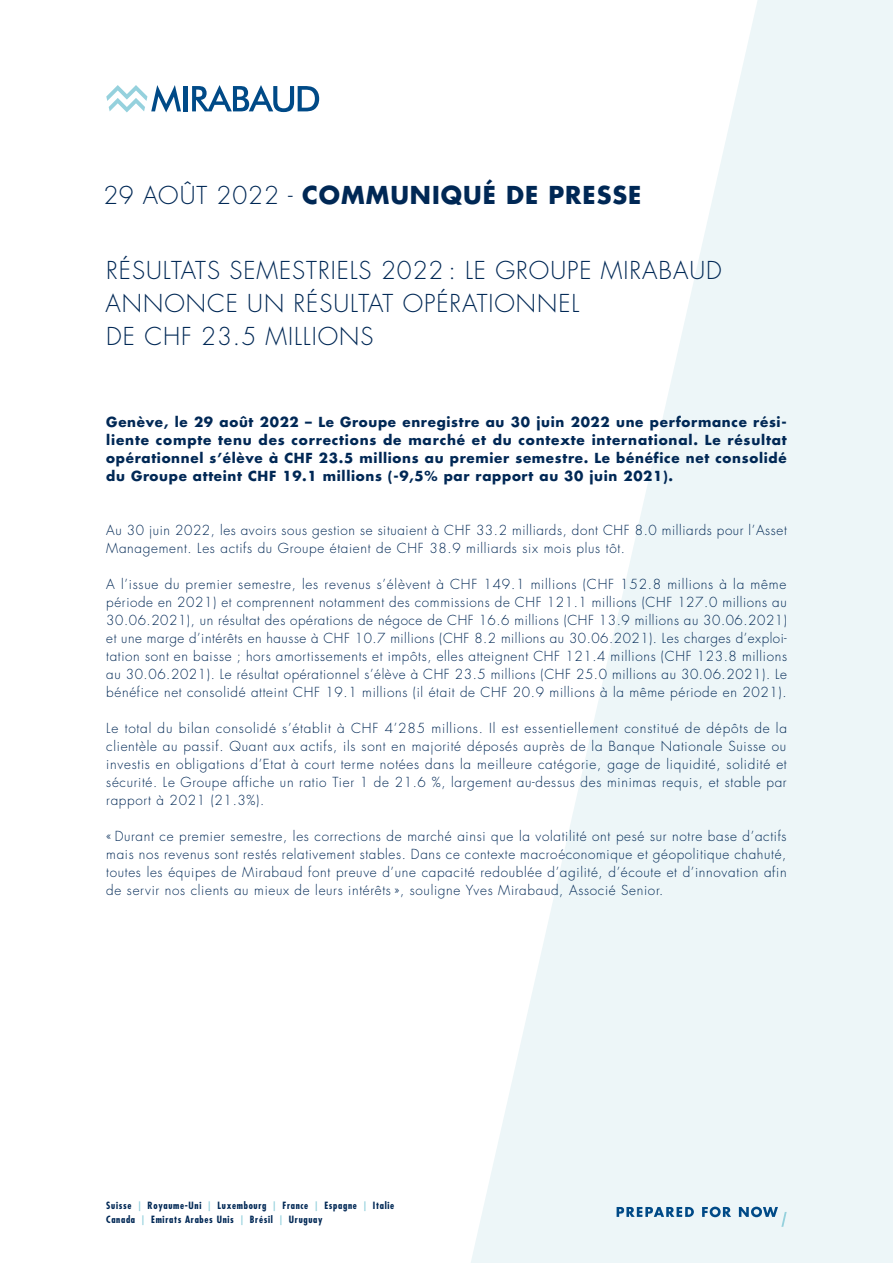
<style>
.page{position:relative;width:893px;height:1263px;background:#fff}
.page>*{position:absolute;margin:0;border:0;box-sizing:border-box;transform-origin:0 0}
.Titre{font:300 24px/33px "Futura Std";letter-spacing:.04em;color:#002855}
.Titre-2{font:700 24px "Futura Std";letter-spacing:.04em;color:#002855}
.Texte_courant{font:300 13.5px/18px "Futura Std";letter-spacing:.05em;color:#002855;text-align:justify}
.Texte_courant-2{font:700 13.5px/18px "Futura Std";letter-spacing:.05em;color:#002855;text-align:justify}
.t1{font:700 condensed 9.75px "Futura Std";letter-spacing:.07em;color:#002855}
.s1{font-weight:300}
.s2{color:#95d1dd}
</style>
<div class="page">
<svg style="left:471px;top:0;width:422px;height:1263px;fill:#edf6f8"></svg>
<svg style="left:617px;top:1206px;width:170px;height:21px;background:#b7cfde"></svg>
<hr style="left:183px;top:86px;width:4px;height:25px;background:#004a87">
<svg style="left:192px;top:85px;width:127px;height:27px"></svg>
<svg style="left:106px;top:85px;width:75px;height:27px"></svg>
<p class="Titre-2" style="left:104px;top:179px;width:539px"><span class="s1">29 AOÛT 2022 -</span> COMMUNIQUÉ DE PRESSE</p>
<p class="Titre" style="left:106px;top:254px;width:618px">RÉSULTATS SEMESTRIELS 2022 : LE GROUPE MIRABAUD<br>ANNONCE UN RÉSULTAT OPÉRATIONNEL<br>DE CHF 23.5 MILLIONS</p>
<p class="Texte_courant-2" style="left:106px;top:413px;width:682px">Genève, le 29 août 2022 – Le Groupe enregistre au 30 juin 2022 une performance rési&shy;liente compte tenu des corrections de marché et du contexte international. Le résultat opérationnel s’élève à CHF 23.5 millions au premier semestre. Le bénéfice net consolidé du Groupe atteint CHF 19.1 millions (-9,5% par rapport au 30 juin 2021).</p>
<p class="Texte_courant" style="left:106px;top:522px;width:682px">Au 30 juin 2022, les avoirs sous gestion se situaient à CHF 33.2 milliards, dont CHF 8.0 milliards pour l’Asset<br>Management. Les actifs du Groupe étaient de CHF 38.9 milliards six mois plus tôt.</p>
<p class="Texte_courant" style="left:106px;top:576px;width:682px">A l’issue du premier semestre, les revenus s’élèvent à CHF 149.1 millions (CHF 152.8 millions à la même période en 2021) et comprennent notamment des commissions de CHF 121.1 millions (CHF 127.0 millions au 30.06.2021), un résultat des opérations de négoce de CHF 16.6 millions (CHF 13.9 millions au 30.06.2021) et une marge d’intérêts en hausse à CHF 10.7 millions (CHF 8.2 millions au 30.06.2021). Les charges d’exploi&shy;tation sont en baisse ; hors amortissements et impôts, elles atteignent CHF 121.4 millions (CHF 123.8 millions au 30.06.2021). Le résultat opérationnel s’élève à CHF 23.5 millions (CHF 25.0 millions au 30.06.2021). Le bénéfice net consolidé atteint CHF 19.1 millions (il était de CHF 20.9 millions à la même période en 2021).</p>
<p class="Texte_courant" style="left:106px;top:720px;width:682px">Le total du bilan consolidé s’établit à CHF 4’285 millions. Il est essentiellement constitué de dépôts de la clientèle au passif. Quant aux actifs, ils sont en majorité déposés auprès de la Banque Nationale Suisse ou investis en obligations d’Etat à court terme notées dans la meilleure catégorie, gage de liquidité, solidité et sécurité. Le Groupe affiche un ratio Tier 1 de 21.6 %, largement au-dessus des minimas requis, et stable par rapport à 2021 (21.3%).</p>
<p class="Texte_courant" style="left:106px;top:828px;width:682px">« Durant ce premier semestre, les corrections de marché ainsi que la volatilité ont pesé sur notre base d’actifs mais nos revenus sont restés relativement stables. Dans ce contexte macroéconomique et géopolitique chahuté, toutes les équipes de Mirabaud font preuve d’une capacité redoublée d’agilité, d’écoute et d’innovation afin de servir nos clients au mieux de leurs intérêts », souligne Yves Mirabaud, Associé Senior.</p>
<p class="t1" style="left:106px;top:1200px;width:289px">Suisse <span class="s2">|</span> Royaume-Uni <span class="s2">|</span> Luxembourg <span class="s2">|</span> France <span class="s2">|</span> Espagne <span class="s2">|</span> Italie</p>
<p class="t1" style="left:106px;top:1213px;width:218px">Canada <span class="s2">|</span> Emirats Arabes Unis <span class="s2">|</span> Brésil <span class="s2">|</span> Uruguay</p>
</div>
